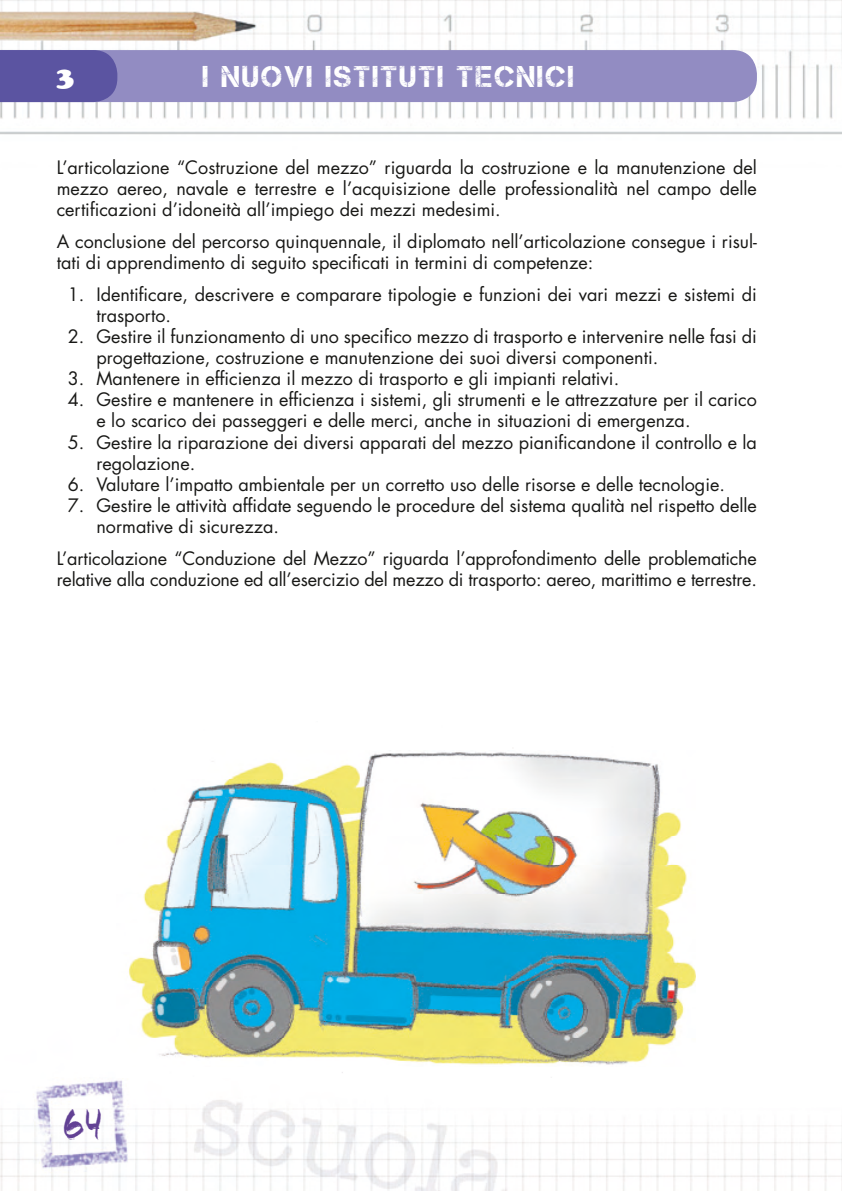
<style>
.page{position:relative;width:842px;height:1191px;background:#fff}
.page>*{position:absolute;margin:0;border:0;box-sizing:border-box;transform-origin:0 0}
.t1{font:44px "Caipirinha";color:#624194}
.t2{font:30px "Captureit";letter-spacing:.075em;color:#fff}
.t3{font:28px "Cooper Black Std";color:#fff}
.t4{font:18px/21px "Futura Std";color:#181816}
</style>
<div class="page">
<img style="left:0;top:0;width:842px;height:1191px">
<svg style="left:0;top:50px;width:757px;height:52px"></svg>
<img style="left:116px;top:721px;width:580px;height:356px">
<h3 class="t3" style="left:57px;top:59px;width:19px">3</h3>
<h2 class="t2" style="left:203px;top:60px;width:372px">I NUOVI ISTITUTI TECNICI</h2>
<p class="t4" style="left:57px;top:157px;width:702px;text-align:justify">L’articolazione “Costruzione del mezzo” riguarda la costruzione e la manutenzione del mezzo aereo, navale e terrestre e l’acquisizione delle professionalità nel campo delle certificazioni d’idoneità all’impiego dei mezzi medesimi.</p>
<p class="t4" style="left:57px;top:231px;width:702px">A conclusione del percorso quinquennale, il diplomato nell’articolazione consegue i risul&shy;tati di apprendimento di seguito specificati in termini di competenze:</p>
<p class="t4" style="left:96px;top:284px;width:662px;text-indent:-29px">1. Identificare, descrivere e comparare tipologie e funzioni dei vari mezzi e sistemi di trasporto.</p>
<p class="t4" style="left:96px;top:326px;width:662px;text-indent:-29px">2. Gestire il funzionamento di uno specifico mezzo di trasporto e intervenire nelle fasi di progettazione, costruzione e manutenzione dei suoi diversi componenti.</p>
<p class="t4" style="left:68px;top:368px;width:553px">3. Mantenere in efficienza il mezzo di trasporto e gli impianti relativi.</p>
<p class="t4" style="left:96px;top:389px;width:662px;text-indent:-29px">4. Gestire e mantenere in efficienza i sistemi, gli strumenti e le attrezzature per il carico e lo scarico dei passeggeri e delle merci, anche in situazioni di emergenza.</p>
<p class="t4" style="left:96px;top:431px;width:662px;text-indent:-29px">5. Gestire la riparazione dei diversi apparati del mezzo pianificandone il controllo e la regolazione.</p>
<p class="t4" style="left:68px;top:473px;width:659px">6. Valutare l’impatto ambientale per un corretto uso delle risorse e delle tecnologie.</p>
<p class="t4" style="left:96px;top:494px;width:662px;text-indent:-29px">7. Gestire le attività affidate seguendo le procedure del sistema qualità nel rispetto delle normative di sicurezza.</p>
<p class="t4" style="left:57px;top:548px;width:702px">L’articolazione “Conduzione del Mezzo” riguarda l’approfondimento delle problematiche relative alla conduzione ed all’esercizio del mezzo di trasporto: aereo, marittimo e terrestre.</p>
<h1 class="t1" style="left:64px;top:1098px;width:45px">64</h1>
</div>
